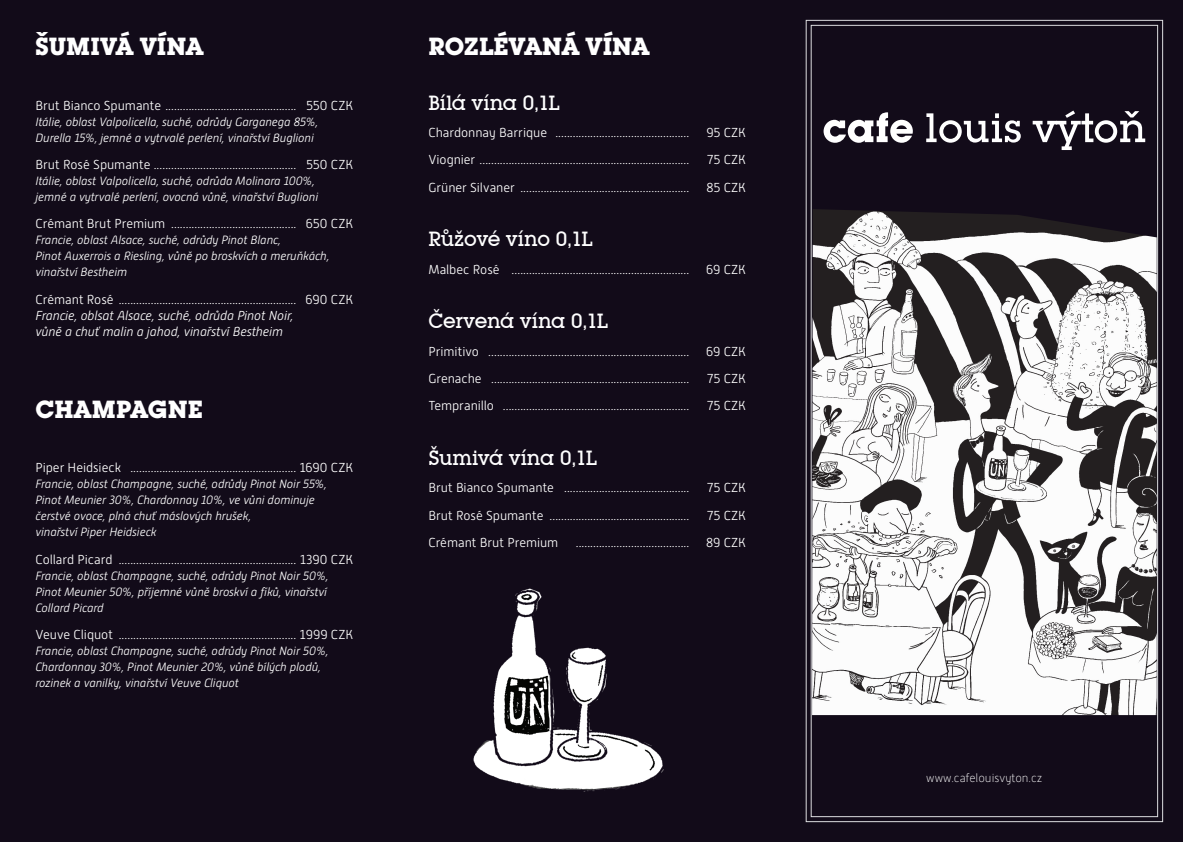
<style>
.page{position:relative;width:1183px;height:842px;background:#fff}
.page>*{position:absolute;margin:0;border:0;box-sizing:border-box;transform-origin:0 0}
.t1{font:700 26px "Lubalin Gra Itc TEE";letter-spacing:.005em;color:#fff}
.t2{font:500 20px "Lubalin Graph IT Cby BT";letter-spacing:-.01em;color:#fff}
.t3{font:300 13px "Alwyn New";letter-spacing:-.005em;color:#fff}
.t4{font:italic 300 13px/16px "Alwyn New";letter-spacing:-.005em;color:#fff}
.t5{font:italic 300 12px/16px "Alwyn New";color:#fff}
.t6{font:100 12px "Alwyn New";color:#fff}
.s1{font-style:normal}
</style>
<div class="page">
<div style="left:0;top:0;width:1182px;height:842px;background:#120b19"></div>
<svg style="left:805px;top:19px;width:358px;height:804px"></svg>
<img style="left:473px;top:588px;width:191px;height:204px">
<p class="t1" style="left:35px;top:31px;width:170px">ŠUMIVÁ VÍNA</p>
<p class="t3" style="left:35px;top:98px;width:319px">Brut Bianco Spumante ............................................. 550 CZK</p>
<p class="t5" style="left:35px;top:114px;width:284px">Itálie, oblast Valpolicella, suché, odrůdy Garganega 85%,<br>Durella 15%, jemné a vytrvalé perlení, vinařství Buglioni</p>
<p class="t3" style="left:35px;top:157px;width:319px">Brut Rosé Spumante ................................................. 550 CZK</p>
<p class="t5" style="left:35px;top:173px;width:284px">Itálie, oblast Valpolicella, suché, odrůda Molinara 100%, jemné a vytrvalé perlení, ovocná vůně, vinařství Buglioni</p>
<p class="t3" style="left:35px;top:217px;width:319px">Crémant Brut Premium ........................................... 650 CZK</p>
<p class="t5" style="left:35px;top:232px;width:295px">Francie, oblast Alsace, suché, odrůdy Pinot Blanc,<br>Pinot Auxerrois a Riesling, vůně po broskvích a meruňkách, vinařství Bestheim</p>
<p class="t4" style="left:35px;top:291px;width:319px"><span class="s1">Crémant Rosé ............................................................. 690 CZK<br></span>Francie, oblsat Alsace, suché, odrůda Pinot Noir,<br>vůně a chuť malin a jahod, vinařství Bestheim</p>
<p class="t1" style="left:35px;top:393px;width:169px">CHAMPAGNE</p>
<p class="t3" style="left:35px;top:461px;width:319px">Piper Heidsieck ......................................................... 1690 CZK</p>
<p class="t5" style="left:35px;top:476px;width:293px">Francie, oblast Champagne, suché, odrůdy Pinot Noir 55%, Pinot Meunier 30%, Chardonnay 10%, ve vůni dominuje čerstvé ovoce, plná chuť máslových hrušek,<br>vinařství Piper Heidsieck</p>
<p class="t3" style="left:35px;top:552px;width:319px">Collard Picard ............................................................. 1390 CZK</p>
<p class="t5" style="left:35px;top:568px;width:294px">Francie, oblast Champagne, suché, odrůdy Pinot Noir 50%,<br>Pinot Meunier 50%, příjemné vůně broskví a fíků, vinařství<br>Collard Picard</p>
<p class="t3" style="left:35px;top:627px;width:319px">Veuve Cliquot ............................................................. 1999 CZK</p>
<p class="t5" style="left:35px;top:643px;width:294px">Francie, oblast Champagne, suché, odrůdy Pinot Noir 50%,<br>Chardonnay 30%, Pinot Meunier 20%, vůně bílých plodů, rozinek a vanilky, vinařství Veuve Cliquot</p>
<p class="t1" style="left:428px;top:31px;width:222px">ROZLÉVANÁ VÍNA</p>
<p class="t2" style="left:428px;top:90px;width:133px">Bílá vína 0,1L</p>
<p class="t3" style="left:428px;top:125px;width:262px">Chardonnay Barrique ..............................................</p>
<p class="t3" style="left:706px;top:125px;width:41px">95 CZK</p>
<p class="t3" style="left:428px;top:153px;width:262px">Viognier ........................................................................</p>
<p class="t3" style="left:707px;top:153px;width:40px">75 CZK</p>
<p class="t3" style="left:428px;top:180px;width:262px">Grüner Silvaner ..........................................................</p>
<p class="t3" style="left:706px;top:180px;width:41px">85 CZK</p>
<p class="t2" style="left:428px;top:227px;width:166px">R˚užové víno 0,1L</p>
<p class="t3" style="left:428px;top:262px;width:262px">Malbec Rosé .............................................................</p>
<p class="t3" style="left:706px;top:262px;width:41px">69 CZK</p>
<p class="t2" style="left:428px;top:309px;width:182px">Červená vína 0,1L</p>
<p class="t3" style="left:428px;top:344px;width:262px">Primitivo .....................................................................</p>
<p class="t3" style="left:706px;top:344px;width:41px">69 CZK</p>
<p class="t3" style="left:428px;top:371px;width:262px">Grenache ....................................................................</p>
<p class="t3" style="left:707px;top:371px;width:40px">75 CZK</p>
<p class="t3" style="left:428px;top:399px;width:262px">Tempranillo ................................................................</p>
<p class="t3" style="left:707px;top:399px;width:40px">75 CZK</p>
<p class="t2" style="left:428px;top:446px;width:171px">Šumivá vína 0,1L</p>
<p class="t3" style="left:428px;top:481px;width:262px">Brut Bianco Spumante ...........................................</p>
<p class="t3" style="left:707px;top:481px;width:40px">75 CZK</p>
<p class="t3" style="left:428px;top:508px;width:262px">Brut Rosé Spumante ................................................</p>
<p class="t3" style="left:707px;top:508px;width:40px">75 CZK</p>
<p class="t3" style="left:428px;top:535px;width:131px">Crémant Brut Premium</p>
<p class="t3" style="left:575px;top:535px;width:115px">.......................................</p>
<p class="t3" style="left:705px;top:535px;width:42px">89 CZK</p>
<p class="t6" style="left:926px;top:772px;width:118px">www.cafelouisvyton.cz</p>
</div>
